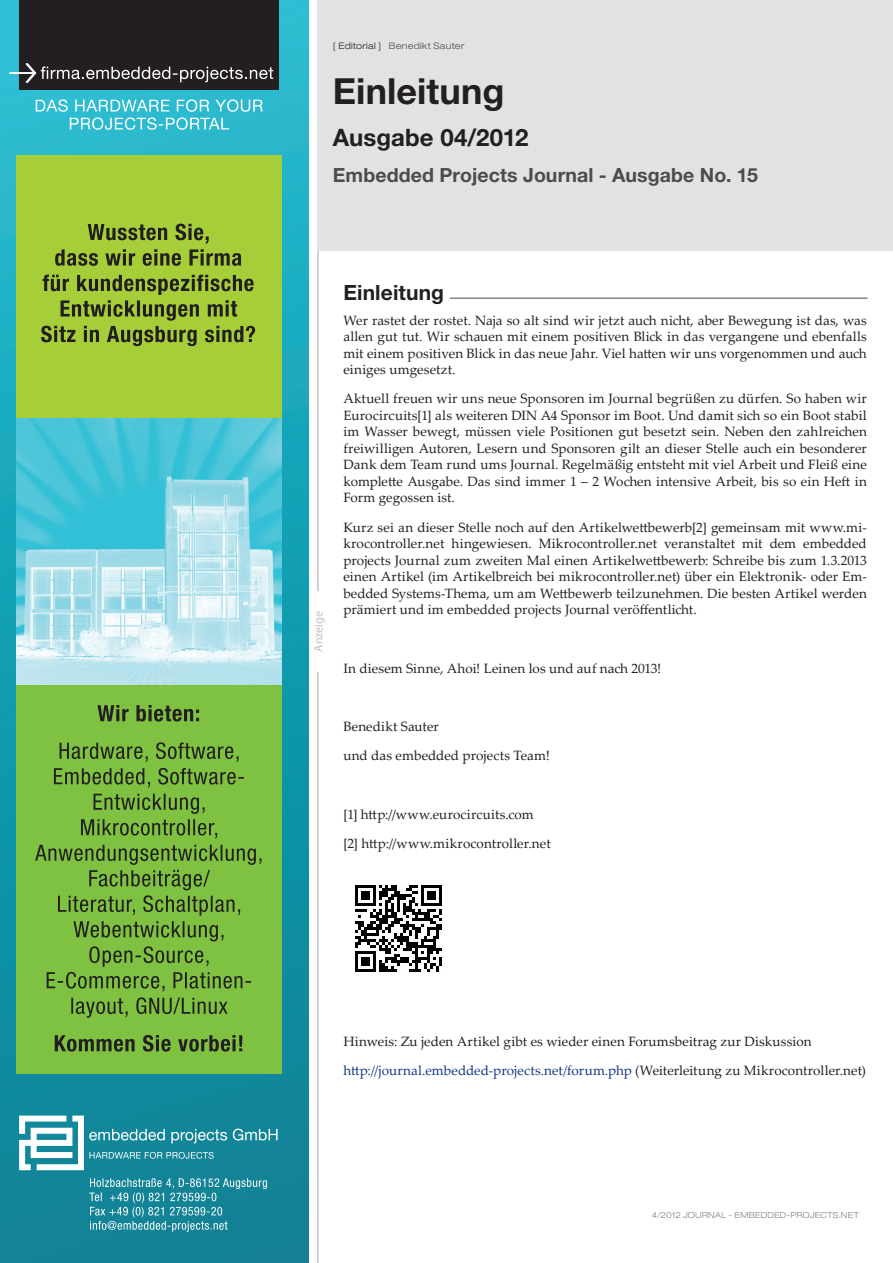
<style>
.page{position:relative;width:893px;height:1263px;background:#fff}
.page>*{position:absolute;margin:0;border:0;box-sizing:border-box;transform-origin:0 0}
.t1{font:700 36px "Helvetica Neue LT Std";letter-spacing:.005em;color:#231f20}
.t2{font:700 24px "Helvetica Neue LT Std";letter-spacing:.005em;color:#231f20}
.t3{font:700 21px "Helvetica Neue LT Std";letter-spacing:.005em;color:#231f20}
.t4{font:700 19.5px "Helvetica Neue LT Std";letter-spacing:.005em;color:#4b4c4d}
.t5{font:13.5px/16.5px "Palatino Linotype";letter-spacing:.005em;color:#231f20;text-align:justify}
.t6{font:12px "Myriad Pro";color:#c1c2c4}
.t7{font:300 expanded 9px "Helvetica Neue LT Std";letter-spacing:.035em;color:#4b4c4d}
.t8{font:300 expanded 8.25px "Helvetica Neue LT Std";letter-spacing:.025em;color:#808285}
.s1{color:#231f20}
.s2{color:#123886}
</style>
<div class="page">
<div style="left:0;top:0;width:308px;height:1263px;background:linear-gradient(to bottom,#27bed3,#087e91)"></div>
<svg style="left:19px;top:1115px;width:259px;height:55px;background:#439ead"></svg>
<div style="left:19px;top:0;width:260px;height:89px;background:#231f20"></div>
<svg style="left:9px;top:63px;width:264px;height:20px"></svg>
<svg style="left:36px;top:99px;width:227px;height:31px;background:#56c7d8"></svg>
<svg style="left:89px;top:1178px;width:178px;height:54px;background:#3595a5"></svg>
<div style="left:16px;top:522px;width:265px;height:552px;background:#7fc241"></div>
<div style="left:16px;top:155px;width:265px;height:266px;background:#a6ce39"></div>
<svg style="left:55px;top:1035px;width:187px;height:17px"></svg>
<svg style="left:71px;top:997px;width:157px;height:21px"></svg>
<svg style="left:35px;top:845px;width:227px;height:146px"></svg>
<svg style="left:81px;top:794px;width:136px;height:44px"></svg>
<svg style="left:54px;top:768px;width:190px;height:19px"></svg>
<svg style="left:60px;top:742px;width:179px;height:20px"></svg>
<svg style="left:98px;top:705px;width:101px;height:16px"></svg>
<svg style="left:41px;top:275px;width:214px;height:71px"></svg>
<svg style="left:55px;top:224px;width:186px;height:42px"></svg>
<img style="left:16px;top:419px;width:265px;height:265px">
<hr style="left:317px;top:672px;width:2px;height:591px;background:#c1c2c4">
<hr style="left:317px;top:0;width:2px;height:591px;background:#c1c2c4">
<div style="left:318px;top:0;width:575px;height:251px;background:#e1e2e4"></div>
<hr style="left:450px;top:298px;width:417px;height:1px;background:#4b4c4d">
<img style="left:355px;top:885px;width:87px;height:87px">
<p class="t7" style="left:333px;top:40px;width:133px"><span class="s1">[ Editorial ]</span> Benedikt Sauter</p>
<h1 class="t1" style="left:333px;top:69px;width:173px">Einleitung</h1>
<h2 class="t2" style="left:333px;top:122px;width:197px">Ausgabe 04/2012</h2>
<h3 class="t4" style="left:333px;top:163px;width:427px">Embedded Projects Journal - Ausgabe No. 15</h3>
<p class="t6" style="left:311px;top:652px;width:42px;rotate:-90deg">Anzeige</p>
<h3 class="t3" style="left:343px;top:279px;width:102px">Einleitung</h3>
<p class="t5" style="left:343px;top:311px;width:525px">Wer rastet der rostet. Naja so alt sind wir jetzt auch nicht, aber Bewegung ist das, was allen gut tut. Wir schauen mit einem positiven Blick in das vergangene und ebenfalls mit einem positiven Blick in das neue Jahr. Viel hatten wir uns vorgenommen und auch einiges umgesetzt.</p>
<p class="t5" style="left:343px;top:390px;width:525px">Aktuell freuen wir uns neue Sponsoren im Journal begrüßen zu dürfen. So haben wir Eurocircuits[1] als weiteren DIN A4 Sponsor im Boot. Und damit sich so ein Boot stabil im Wasser bewegt, müssen viele Positionen gut besetzt sein. Neben den zahlreichen freiwilligen Autoren, Lesern und Sponsoren gilt an dieser Stelle auch ein besonderer Dank dem Team rund ums Journal. Regelmäßig entsteht mit viel Arbeit und Fleiß eine komplette Ausgabe. Das sind immer 1 – 2 Wochen intensive Arbeit, bis so ein Heft in Form gegossen ist.</p>
<p class="t5" style="left:343px;top:518px;width:525px">Kurz sei an dieser Stelle noch auf den Artikelwettbewerb[2] gemeinsam mit www.mi&shy;krocontroller.net hingewiesen. Mikrocontroller.net veranstaltet mit dem embedded projects Journal zum zweiten Mal einen Artikelwettbewerb: Schreibe bis zum 1.3.2013 einen Artikel (im Artikelbreich bei mikrocontroller.net) über ein Elektronik- oder Em&shy;bedded Systems-Thema, um am Wettbewerb teilzunehmen. Die besten Artikel werden prämiert und im embedded projects Journal veröffentlicht.</p>
<p class="t5" style="left:343px;top:659px;width:319px">In diesem Sinne, Ahoi! Leinen los und auf nach 2013!</p>
<p class="t5" style="left:343px;top:711px;width:208px;line-height:29.2px">Benedikt Sauter<br>und das embedded projects Team!</p>
<p class="t5" style="left:343px;top:799px;width:209px;line-height:29.2px">[1] http://www.eurocircuits.com [2] http://www.mikrocontroller.net</p>
<p class="t5" style="left:343px;top:1027px;width:524px;line-height:29px">Hinweis: Zu jeden Artikel gibt es wieder einen Forumsbeitrag zur Diskussion <span class="s2">http://journal.embedded-projects.net/forum.php</span> (Weiterleitung zu Mikrocontroller.net)</p>
<p class="t8" style="left:652px;top:1210px;width:209px">4/2012 JOURNAL - EMBEDDED-PROJECTS.NET</p>
</div>
